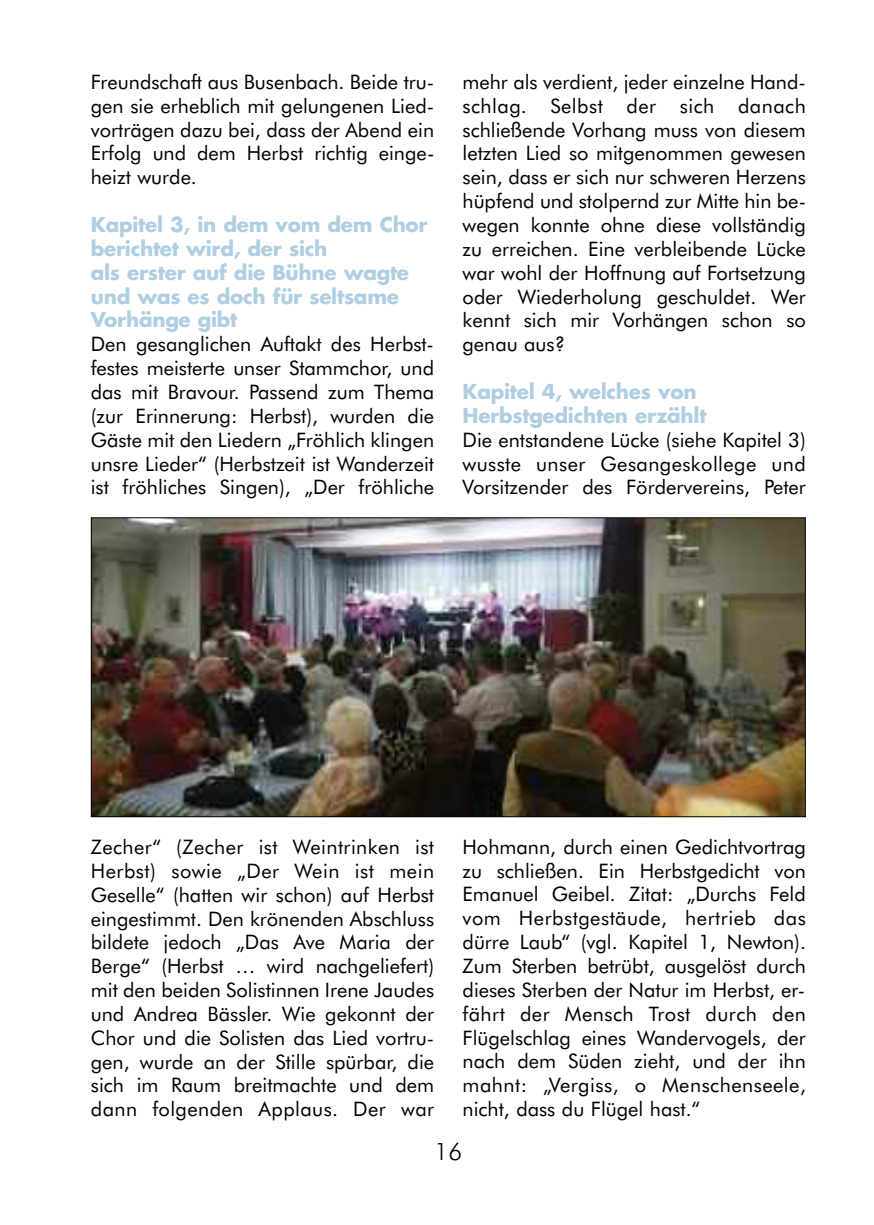
<style>
.page{position:relative;width:874px;height:1225px;background:#fff}
.page>*{position:absolute;margin:0;border:0;box-sizing:border-box;transform-origin:0 0}
.t1{font:300 24px "Futura BT";color:#000}
.t2{font:20px/23.8px "Futura BT";color:#000;text-align:justify}
.t3{font:700 20px/23.8px "Futura";letter-spacing:-.015em;color:#b0cee1}
</style>
<div class="page">
<img style="left:93px;top:519px;width:710px;height:296px">
<p class="t2" style="left:91px;top:70px;width:345px">Freundschaft aus Busenbach. Beide tru&shy;gen sie erheblich mit gelungenen Lied&shy;vorträgen dazu bei, dass der Abend ein Erfolg und dem Herbst richtig einge&shy;heizt wurde.</p>
<p class="t3" style="left:91px;top:212px;width:338px">Kapitel 3, in dem vom dem Chor berichtet wird, der sich<br>als erster auf die Bühne wagte und was es doch für seltsame<br>Vorhänge gibt</p>
<p class="t2" style="left:91px;top:332px;width:344px">Den gesanglichen Auftakt des Herbst&shy;festes meisterte unser Stammchor, und das mit Bravour. Passend zum Thema (zur Erinnerung: Herbst), wurden die Gäste mit den Liedern „Fröhlich klingen unsre Lieder“ (Herbstzeit ist Wanderzeit ist fröhliches Singen), „Der fröhliche</p>
<p class="t2" style="left:462px;top:70px;width:345px">mehr als verdient, jeder einzelne Hand&shy;schlag. Selbst der sich danach schließende Vorhang muss von diesem letzten Lied so mitgenommen gewesen sein, dass er sich nur schweren Herzens hüpfend und stolpernd zur Mitte hin be&shy;wegen konnte ohne diese vollständig zu erreichen. Eine verbleibende Lücke war wohl der Hoffnung auf Fortsetzung oder Wiederholung geschuldet. Wer kennt sich mir Vorhängen schon so genau aus?</p>
<p class="t3" style="left:462px;top:379px;width:245px">Kapitel 4, welches von<br>Herbstgedichten erzählt</p>
<p class="t2" style="left:462px;top:428px;width:344px">Die entstandene Lücke (siehe Kapitel 3) wusste unser Gesangeskollege und Vorsitzender des Fördervereins, Peter</p>
<p class="t2" style="left:91px;top:835px;width:345px">Zecher“ (Zecher ist Weintrinken ist Herbst) sowie „Der Wein ist mein Geselle“ (hatten wir schon) auf Herbst eingestimmt. Den krönenden Abschluss bildete jedoch „Das Ave Maria der Berge“ (Herbst … wird nachgeliefert) mit den beiden Solistinnen Irene Jaudes und Andrea Bässler. Wie gekonnt der Chor und die Solisten das Lied vortru&shy;gen, wurde an der Stille spürbar, die sich im Raum breitmachte und dem dann folgenden Applaus. Der war</p>
<p class="t2" style="left:462px;top:835px;width:345px">Hohmann, durch einen Gedichtvortrag zu schließen. Ein Herbstgedicht von Emanuel Geibel. Zitat: „Durchs Feld vom Herbstgestäude, hertrieb das dürre Laub“ (vgl. Kapitel 1, Newton).<br>Zum Sterben betrübt, ausgelöst durch dieses Sterben der Natur im Herbst, er&shy;fährt der Mensch Trost durch den Flügelschlag eines Wandervogels, der nach dem Süden zieht, und der ihn mahnt: „Vergiss, o Menschenseele, nicht, dass du Flügel hast.“</p>
<p class="t1" style="left:434px;top:1138px;width:29px">16</p>
</div>
